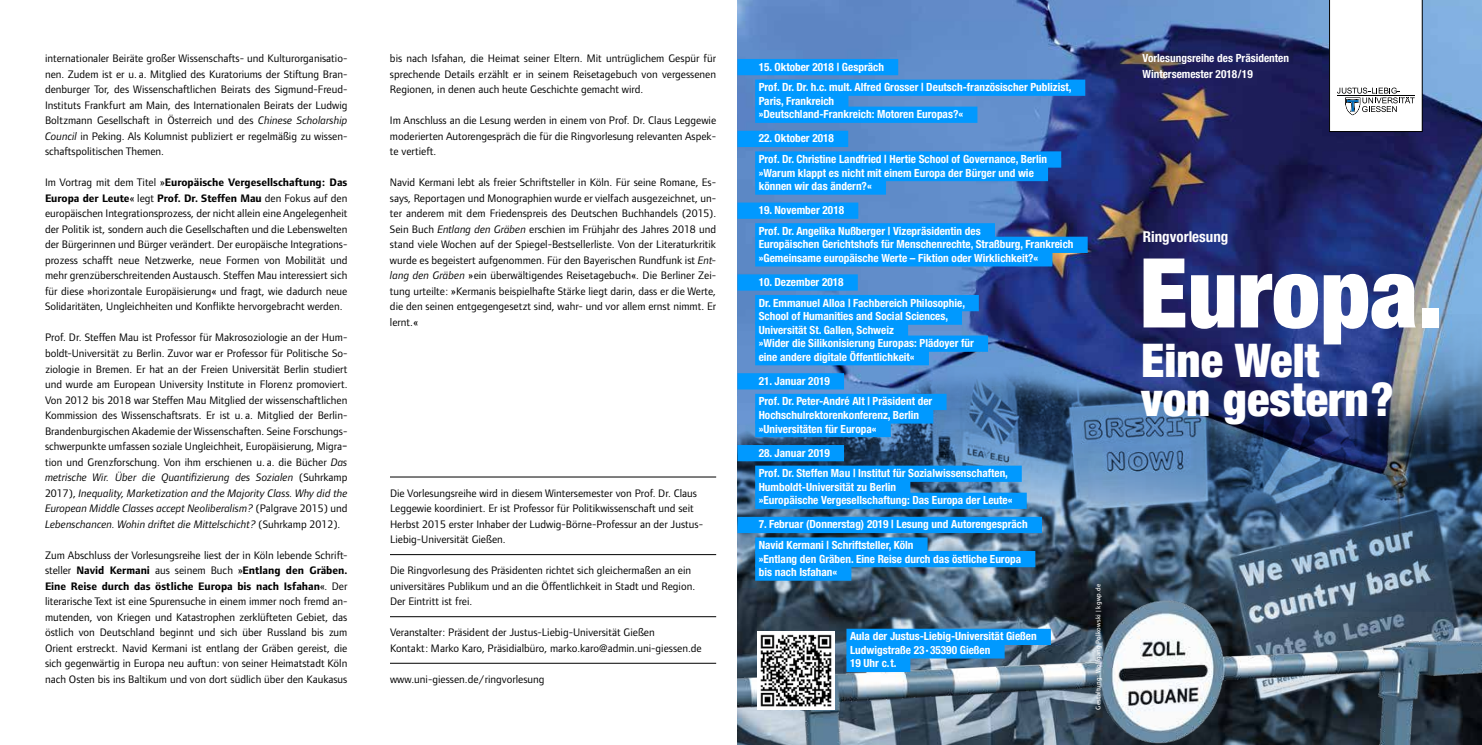
<style>
.page{position:relative;width:1482px;height:745px;background:#fff}
.page>*{position:absolute;margin:0;border:0;box-sizing:border-box;transform-origin:0 0}
.t1{font:900 condensed 96.38px "Helvetica Neue LT Std";color:#fff}
.t2{font:900 condensed 46.5px/38.5px "Helvetica Neue LT Std";color:#fff}
.t3{font:700 condensed 15px "Helvetica Neue LT Std";color:#fff}
.t4{font:11.25px/15.5px "Foundry Form Sans";color:#000;text-align:justify}
.t5{font:700 condensed 11.25px/13.5px "Helvetica Neue LT Std";color:#fff}
.t6{font:500 6.88px "Foundry Form Sans";letter-spacing:.025em;color:#fff}
.s1{font-style:italic}
.s2{font-weight:700}
</style>
<div class="page">
<img style="left:737px;top:0;width:744px;height:581px">
<img style="left:737px;top:581px;width:744px;height:163px">
<hr style="left:390px;top:476px;width:326px;height:1px;background:#000">
<hr style="left:390px;top:554px;width:326px;height:1px;background:#000">
<hr style="left:390px;top:616px;width:326px;height:1px;background:#000">
<hr style="left:390px;top:662px;width:326px;height:1px;background:#000">
<div style="left:737px;top:59px;width:161px;height:16px;background:#09f"></div>
<div style="left:755px;top:79px;width:330px;height:17px;background:#09f"></div>
<div style="left:755px;top:93px;width:93px;height:16px;background:#09f"></div>
<div style="left:755px;top:106px;width:222px;height:17px;background:#09f"></div>
<div style="left:737px;top:131px;width:111px;height:16px;background:#09f"></div>
<div style="left:755px;top:151px;width:306px;height:16px;background:#09f"></div>
<div style="left:755px;top:165px;width:292px;height:16px;background:#09f"></div>
<div style="left:755px;top:178px;width:130px;height:16px;background:#09f"></div>
<div style="left:737px;top:202px;width:121px;height:17px;background:#09f"></div>
<div style="left:755px;top:223px;width:239px;height:16px;background:#09f"></div>
<div style="left:755px;top:236px;width:332px;height:17px;background:#09f"></div>
<div style="left:755px;top:250px;width:297px;height:16px;background:#09f"></div>
<div style="left:737px;top:274px;width:120px;height:16px;background:#09f"></div>
<div style="left:755px;top:295px;width:223px;height:16px;background:#09f"></div>
<div style="left:755px;top:308px;width:206px;height:16px;background:#09f"></div>
<div style="left:755px;top:322px;width:153px;height:16px;background:#09f"></div>
<div style="left:755px;top:335px;width:232px;height:16px;background:#09f"></div>
<div style="left:755px;top:349px;width:173px;height:16px;background:#09f"></div>
<div style="left:737px;top:373px;width:107px;height:16px;background:#09f"></div>
<div style="left:755px;top:393px;width:191px;height:17px;background:#09f"></div>
<div style="left:755px;top:407px;width:178px;height:16px;background:#09f"></div>
<div style="left:755px;top:420px;width:135px;height:17px;background:#09f"></div>
<div style="left:737px;top:444px;width:107px;height:17px;background:#09f"></div>
<div style="left:755px;top:465px;width:266px;height:16px;background:#09f"></div>
<div style="left:755px;top:479px;width:155px;height:16px;background:#09f"></div>
<div style="left:755px;top:492px;width:271px;height:16px;background:#09f"></div>
<div style="left:737px;top:516px;width:304px;height:16px;background:#09f"></div>
<div style="left:755px;top:537px;width:172px;height:16px;background:#09f"></div>
<div style="left:755px;top:550px;width:280px;height:17px;background:#09f"></div>
<div style="left:755px;top:564px;width:96px;height:16px;background:#09f"></div>
<div style="left:846px;top:628px;width:204px;height:16px;background:#09f"></div>
<div style="left:846px;top:641px;width:158px;height:17px;background:#09f"></div>
<div style="left:846px;top:655px;width:64px;height:16px;background:#09f"></div>
<svg style="left:1329px;top:0;width:93px;height:132px"></svg>
<img style="left:757px;top:631px;width:77px;height:77px">
<p class="t4" style="left:45px;top:51px;width:304px">internationaler Beiräte großer Wissenschafts- und Kulturorganisatio&shy;nen. Zudem ist er u. a. Mitglied des Kuratoriums der Stiftung Bran&shy;denburger Tor, des Wissenschaftlichen Beirats des Sigmund-Freud-Instituts Frankfurt am Main, des Internationalen Beirats der Ludwig Boltzmann Gesellschaft in Österreich und des <span class="s1">Chinese Scholarship Council</span> in Peking. Als Kolumnist publiziert er regelmäßig zu wissen&shy;schaftspolitischen Themen.</p>
<p class="t4" style="left:45px;top:175px;width:304px">Im Vortrag mit dem Titel »<span class="s2">Europäische Vergesellschaftung: Das Europa der Leute</span>« legt <span class="s2">Prof. Dr. Steffen Mau</span> den Fokus auf den europäischen Integrationsprozess, der nicht allein eine Angelegenheit der Politik ist, sondern auch die Gesellschaften und die Lebenswelten der Bürgerinnen und Bürger verändert. Der europäische Integrations&shy;prozess schafft neue Netzwerke, neue Formen von Mobilität und mehr grenzüberschreitenden Austausch. Steffen Mau interessiert sich für diese »horizontale Europäisierung« und fragt, wie dadurch neue Solidaritäten, Ungleichheiten und Konflikte hervorgebracht werden.</p>
<p class="t4" style="left:45px;top:330px;width:304px;text-align:left">Prof. Dr. Steffen Mau ist Professor für Makrosoziologie an der Hum&shy;boldt-Universität zu Berlin. Zuvor war er Professor für Politische So&shy;ziologie in Bremen. Er hat an der Freien Universität Berlin studiert und wurde am European University Institute in Florenz promoviert.<br>Von 2012 bis 2018 war Steffen Mau Mitglied der wissenschaftlichen Kommission des Wissenschaftsrats. Er ist u. a. Mitglied der Berlin-Brandenburgischen Akademie der Wissenschaften. Seine Forschungs&shy;schwerpunkte umfassen soziale Ungleichheit, Europäisierung, Migra&shy;tion und Grenzforschung. Von ihm erschienen u. a. die Bücher <span class="s1">Das metrische Wir. Über die Quantifizierung des Sozialen</span> (Suhrkamp 2017), <span class="s1">Inequality, Marketization and the Majority Class. Why did the European Middle Classes accept Neoliberalism?</span> (Palgrave 2015) und <span class="s1">Lebenschancen. Wohin driftet die Mittelschicht?</span> (Suhrkamp 2012).</p>
<p class="t4" style="left:45px;top:547px;width:304px">Zum Abschluss der Vorlesungsreihe liest der in Köln lebende Schrift&shy;steller <span class="s2">Navid Kermani</span> aus seinem Buch »<span class="s2">Entlang den Gräben.<br>Eine Reise durch das östliche Europa bis nach Isfahan</span>«. Der literarische Text ist eine Spurensuche in einem immer noch fremd an&shy;mutenden, von Kriegen und Katastrophen zerklüfteten Gebiet, das östlich von Deutschland beginnt und sich über Russland bis zum Orient erstreckt. Navid Kermani ist entlang der Gräben gereist, die sich gegenwärtig in Europa neu auftun: von seiner Heimatstadt Köln nach Osten bis ins Baltikum und von dort südlich über den Kaukasus</p>
<p class="t4" style="left:390px;top:51px;width:327px">bis nach Isfahan, die Heimat seiner Eltern. Mit untrüglichem Gespür für sprechende Details erzählt er in seinem Reisetagebuch von vergessenen Regionen, in denen auch heute Geschichte gemacht wird.</p>
<p class="t4" style="left:390px;top:113px;width:328px">Im Anschluss an die Lesung werden in einem von Prof. Dr. Claus Leggewie moderierten Autorengespräch die für die Ringvorlesung relevanten Aspek&shy;te vertieft.</p>
<p class="t4" style="left:390px;top:175px;width:328px">Navid Kermani lebt als freier Schriftsteller in Köln. Für seine Romane, Es&shy;says, Reportagen und Monographien wurde er vielfach ausgezeichnet, un&shy;ter anderem mit dem Friedenspreis des Deutschen Buchhandels (2015).<br>Sein Buch <span class="s1">Entlang den Gräben</span> erschien im Frühjahr des Jahres 2018 und stand viele Wochen auf der Spiegel-Bestsellerliste. Von der Literaturkritik wurde es begeistert aufgenommen. Für den Bayerischen Rundfunk ist <span class="s1">Ent&shy;lang den Gräben</span> »ein überwältigendes Reisetagebuch«. Die Berliner Zei&shy;tung urteilte: »Kermanis beispielhafte Stärke liegt darin, dass er die Werte, die den seinen entgegengesetzt sind, wahr- und vor allem ernst nimmt. Er lernt.«</p>
<p class="t4" style="left:390px;top:485px;width:314px;text-align:left">Die Vorlesungsreihe wird in diesem Wintersemester von Prof. Dr. Claus Leggewie koordiniert. Er ist Professor für Politikwissenschaft und seit Herbst 2015 erster Inhaber der Ludwig-Börne-Professur an der Justus-Liebig-Universität Gießen.</p>
<p class="t4" style="left:390px;top:562px;width:306px;text-align:left">Die Ringvorlesung des Präsidenten richtet sich gleichermaßen an ein universitäres Publikum und an die Öffentlichkeit in Stadt und Region.<br>Der Eintritt ist frei.</p>
<p class="t4" style="left:390px;top:624px;width:313px">Veranstalter: Präsident der Justus-Liebig-Universität Gießen<br>Kontakt: Marko Karo, Präsidialbüro, marko.karo@admin.uni-giessen.de</p>
<p class="t4" style="left:390px;top:671px;width:156px">www.uni-giessen.de/ringvorlesung</p>
<p class="t5" style="left:758px;top:56px;width:314px;line-height:20.6px">15. Oktober 2018 | Gespräch<br>Prof. Dr. Dr. h.c. mult. Alfred Grosser | Deutsch-französischer Publizist,</p>
<p class="t5" style="left:758px;top:94px;width:206px">Paris, Frankreich<br>»Deutschland-Frankreich: Motoren Europas?«</p>
<p class="t5" style="left:758px;top:128px;width:290px;line-height:20.6px">22. Oktober 2018<br>Prof. Dr. Christine Landfried | Hertie School of Governance, Berlin</p>
<p class="t5" style="left:758px;top:165px;width:276px">»Warum klappt es nicht mit einem Europa der Bürger und wie können wir das ändern?«</p>
<p class="t5" style="left:758px;top:200px;width:223px;line-height:20.6px">19. November 2018<br>Prof. Dr. Angelika Nußberger | Vizepräsidentin des</p>
<p class="t5" style="left:758px;top:237px;width:316px">Europäischen Gerichtshofs für Menschenrechte, Straßburg, Frankreich »Gemeinsame europäische Werte – Fiktion oder Wirklichkeit?«</p>
<p class="t5" style="left:758px;top:271px;width:208px;line-height:20.6px">10. Dezember 2018<br>Dr. Emmanuel Alloa | Fachbereich Philosophie,</p>
<p class="t5" style="left:758px;top:309px;width:217px">School of Humanities and Social Sciences, Universität St. Gallen, Schweiz<br>»Wider die Silikonisierung Europas: Plädoyer für eine andere digitale Öffentlichkeit«</p>
<p class="t5" style="left:758px;top:370px;width:175px;line-height:20.6px">21. Januar 2019<br>Prof. Dr. Peter-André Alt | Präsident der</p>
<p class="t5" style="left:758px;top:408px;width:162px">Hochschulrektorenkonferenz, Berlin »Universitäten für Europa«</p>
<p class="t5" style="left:758px;top:442px;width:251px;line-height:20.6px">28. Januar 2019<br>Prof. Dr. Steffen Mau | Institut für Sozialwissenschaften,</p>
<p class="t5" style="left:758px;top:479px;width:255px">Humboldt-Universität zu Berlin<br>»Europäische Vergesellschaftung: Das Europa der Leute«</p>
<p class="t5" style="left:758px;top:513px;width:270px;line-height:20.6px">7. Februar (Donnerstag) 2019 | Lesung und Autorengespräch<br>Navid Kermani | Schriftsteller, Köln</p>
<p class="t5" style="left:758px;top:551px;width:264px">»Entlang den Gräben. Eine Reise durch das östliche Europa bis nach Isfahan«</p>
<p class="t5" style="left:850px;top:629px;width:188px">Aula der Justus-Liebig-Universität Gießen<br>Ludwigstraße 23 · 35390 Gießen<br>19 Uhr c.t.</p>
<p class="t6" style="left:1094px;top:709px;width:127px;rotate:-90deg">Gestaltung: Wolfgang Polkowski | kgwp.de</p>
<p class="t5" style="left:1142px;top:49px;width:148px;line-height:16.2px">Vorlesungsreihe des Präsidenten<br>Wintersemester 2018/19</p>
<h3 class="t3" style="left:1142px;top:227px;width:87px">Ringvorlesung</h3>
<h1 class="t1" style="left:1139px;top:233px;width:305px">Europa.</h1>
<h2 class="t2" style="left:1141px;top:340px;width:254px">Eine Welt von gestern?</h2>
</div>
